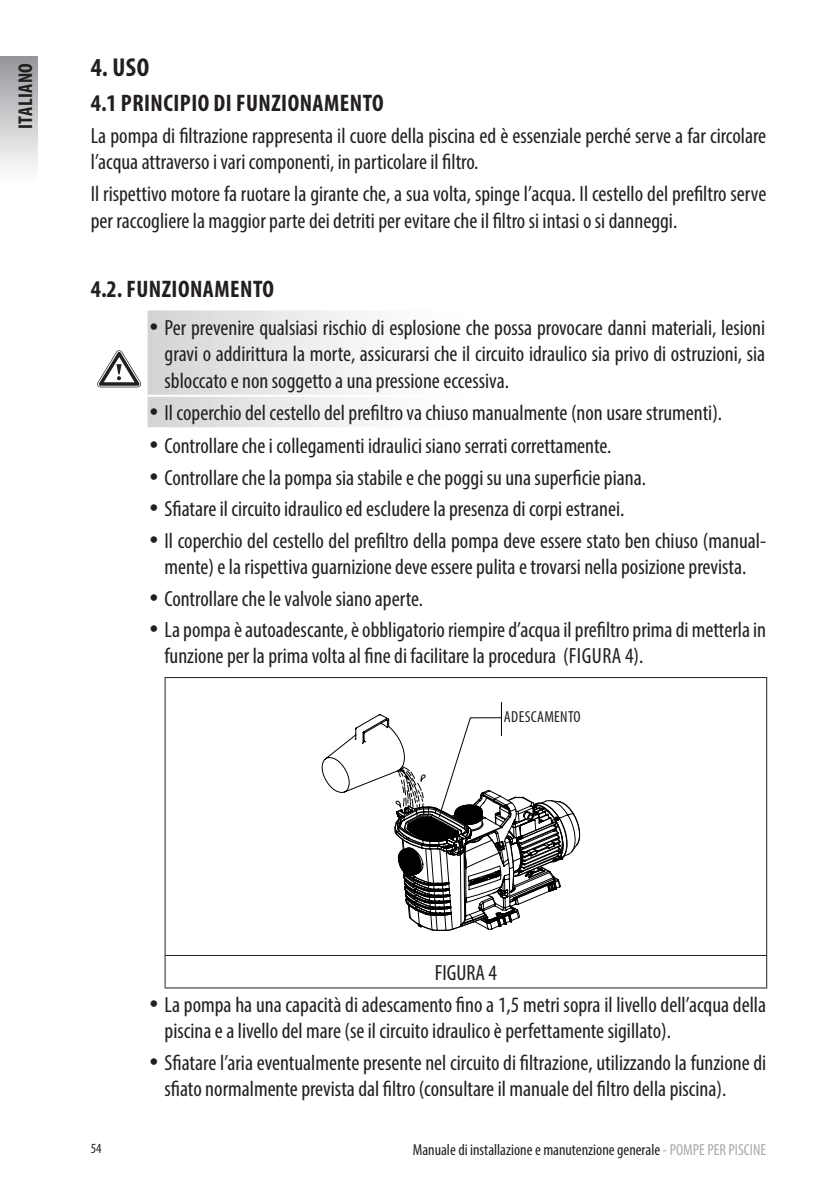
<style>
.page{position:relative;width:840px;height:1191px;background:#fff}
.page>*{position:absolute;margin:0;border:0;box-sizing:border-box;transform-origin:0 0}
.Estilo_de_párrafo_1{font:700 condensed 26px "Myriad Pro";color:#231f20}
.Estilo_de_párrafo_1-2{font:700 condensed 24px "Myriad Pro";letter-spacing:.02em;color:#231f20}
.Estilo_de_párrafo_1-3{font:condensed 22px/26.4px "Myriad Pro";color:#231f20}
.t1{font:700 condensed 20px "Myriad Pro";letter-spacing:.02em;color:#231f20}
.TITULAR{font:condensed 16px "Myriad Pro";color:#231f20}
.TITULAR-2{font:condensed 16px "Myriad Pro";letter-spacing:.02em;color:#231f20}
.t2{font:condensed 14px "Myriad Pro";color:#231f20}
.s1{font-family:"Futura BT";font-weight:300}
.s2{color:#a8a9ad}
</style>
<div class="page">
<div style="left:0;top:57px;width:38px;height:128px;background:linear-gradient(to bottom,#97989d,#fff)"></div>
<svg style="left:147px;top:310px;width:211px;height:117px"></svg>
<hr style="left:147px;top:395px;width:617px;height:2px;background:#fff">
<svg style="left:97px;top:350px;width:44px;height:37px"></svg>
<hr style="left:164px;top:677px;width:602px;height:1px;background:#231f20">
<hr style="left:164px;top:678px;width:1px;height:277px;background:#231f20">
<hr style="left:765px;top:678px;width:1px;height:277px;background:#231f20">
<hr style="left:164px;top:955px;width:602px;height:1px;background:#231f20">
<hr style="left:164px;top:956px;width:1px;height:31px;background:#231f20">
<hr style="left:765px;top:956px;width:1px;height:31px;background:#231f20">
<hr style="left:164px;top:987px;width:602px;height:1px;background:#231f20">
<svg style="left:321px;top:714px;width:73px;height:79px"></svg>
<svg style="left:394px;top:677px;width:188px;height:254px"></svg>
<p class="t1" style="left:13px;top:129px;width:67px;rotate:-90deg">ITALIANO</p>
<p class="Estilo_de_párrafo_1" style="left:91px;top:51px;width:60px">4. USO</p>
<p class="Estilo_de_párrafo_1-2" style="left:91px;top:88px;width:294px">4.1 PRINCIPIO DI FUNZIONAMENTO</p>
<p class="Estilo_de_párrafo_1-3" style="left:91px;top:122px;width:676px">La pompa di filtrazione rappresenta il cuore della piscina ed è essenziale perché serve a far circolare l’acqua attraverso i vari componenti, in particolare il filtro.</p>
<p class="Estilo_de_párrafo_1-3" style="left:91px;top:181px;width:676px">Il rispettivo motore fa ruotare la girante che, a sua volta, spinge l’acqua. Il cestello del prefiltro serve per raccogliere la maggior parte dei detriti per evitare che il filtro si intasi o si danneggi.</p>
<p class="Estilo_de_párrafo_1-2" style="left:91px;top:274px;width:185px">4.2. FUNZIONAMENTO</p>
<p class="Estilo_de_párrafo_1-3" style="left:164px;top:314px;width:601px;text-align:justify;text-indent:-17px"><span class="s1">•</span> Per prevenire qualsiasi rischio di esplosione che possa provocare danni materiali, lesioni gravi o addirittura la morte, assicurarsi che il circuito idraulico sia privo di ostruzioni, sia sbloccato e non soggetto a una pressione eccessiva.</p>
<p class="Estilo_de_párrafo_1-3" style="left:147px;top:399px;width:575px"><span class="s1">•</span> Il coperchio del cestello del prefiltro va chiuso manualmente (non usare strumenti).</p>
<p class="Estilo_de_párrafo_1-3" style="left:147px;top:432px;width:465px"><span class="s1">•</span> Controllare che i collegamenti idraulici siano serrati correttamente.</p>
<p class="Estilo_de_párrafo_1-3" style="left:147px;top:464px;width:499px"><span class="s1">•</span> Controllare che la pompa sia stabile e che poggi su una superficie piana.</p>
<p class="Estilo_de_párrafo_1-3" style="left:147px;top:495px;width:478px"><span class="s1">•</span> Sfiatare il circuito idraulico ed escludere la presenza di corpi estranei.</p>
<p class="Estilo_de_párrafo_1-3" style="left:147px;top:527px;width:619px;text-align:center"><span class="s1">•</span> Il coperchio del cestello del prefiltro della pompa deve essere stato ben chiuso (manual&shy;mente) e la rispettiva guarnizione deve essere pulita e trovarsi nella posizione prevista.</p>
<p class="Estilo_de_párrafo_1-3" style="left:147px;top:585px;width:277px"><span class="s1">•</span> Controllare che le valvole siano aperte.</p>
<p class="Estilo_de_párrafo_1-3" style="left:164px;top:617px;width:602px;text-indent:-17px"><span class="s1">•</span> La pompa è autoadescante, è obbligatorio riempire d’acqua il prefiltro prima di metterla in funzione per la prima volta al fine di facilitare la procedura (FIGURA 4).</p>
<p class="TITULAR-2" style="left:503px;top:707px;width:78px">ADESCAMENTO</p>
<p class="Estilo_de_párrafo_1-3" style="left:434px;top:959px;width:64px">FIGURA 4</p>
<p class="Estilo_de_párrafo_1-3" style="left:164px;top:991px;width:602px;text-indent:-17px"><span class="s1">•</span> La pompa ha una capacità di adescamento fino a 1,5 metri sopra il livello dell’acqua della piscina e a livello del mare (se il circuito idraulico è perfettamente sigillato).</p>
<p class="Estilo_de_párrafo_1-3" style="left:164px;top:1049px;width:603px;text-indent:-17px"><span class="s1">•</span> Sfiatare l’aria eventualmente presente nel circuito di filtrazione, utilizzando la funzione di sfiato normalmente prevista dal filtro (consultare il manuale del filtro della piscina).</p>
<p class="t2" style="left:91px;top:1140px;width:12px">54</p>
<p class="TITULAR" style="left:412px;top:1139px;width:354px">Manuale di installazione e manutenzione generale <span class="s2">- POMPE PER PISCINE</span></p>
</div>
